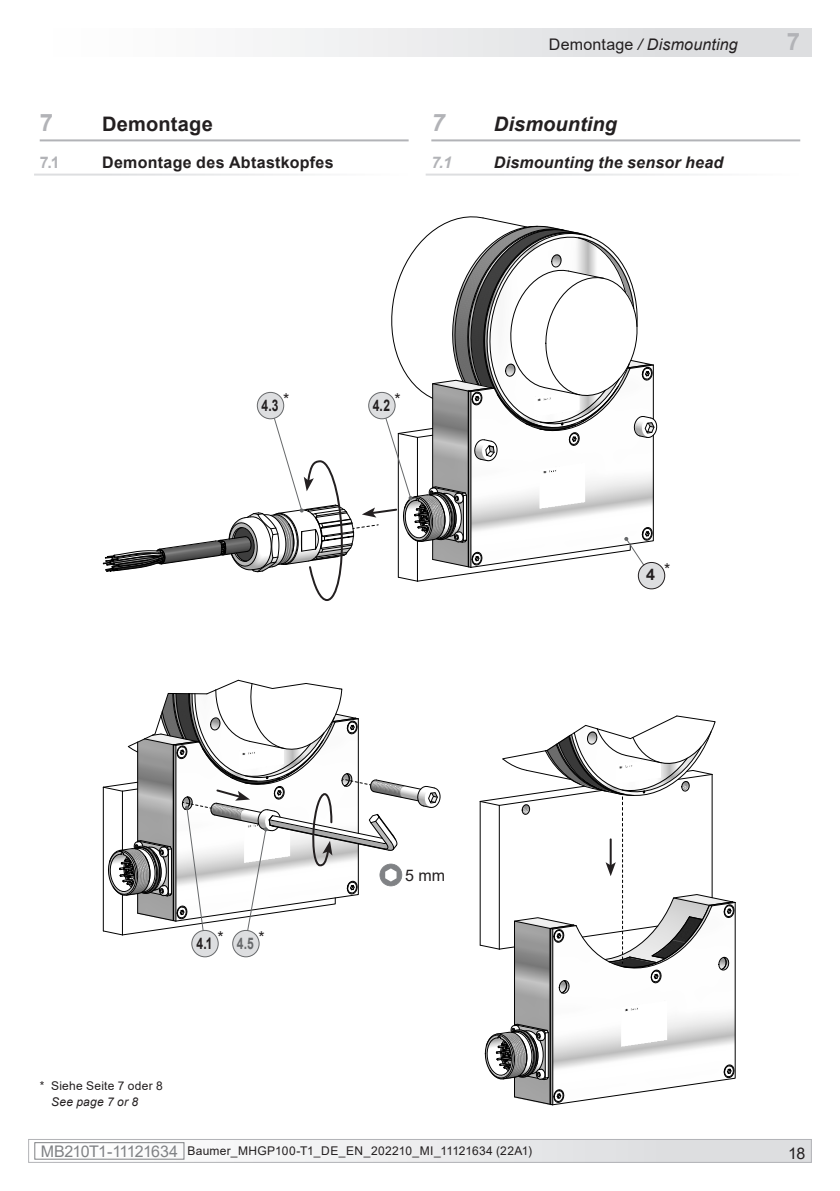
<style>
.page{position:relative;width:840px;height:1191px;background:#fff}
.page>*{position:absolute;margin:0;border:0;box-sizing:border-box;transform-origin:0 0}
.MB-Leiste_oben_recht{font:700 24px "Arial";color:#b2b3b7}
.Kapitel_1_DE{font:700 24px "Arial";color:#b2b3b7}
.Kapitel_1_EN{font:italic 700 24px "Arial";color:#b2b3b7}
.Kapitel_1_EN-2{font:italic 700 20px "Arial";letter-spacing:.005em;color:#231f20}
.Kapitel_1_DE-2{font:700 20px "Arial";letter-spacing:.01em;color:#231f20}
.Kapitel_1-1_DE{font:700 16px "Arial";letter-spacing:.02em;color:#231f20}
.Kapitel_1-1_EN{font:italic 700 16px "Arial";letter-spacing:.01em;color:#231f20}
.MB-Leiste_oben_recht-2{font:italic 16px "Arial";letter-spacing:.01em;color:#231f20}
.DE_links{font:16px "Arial";letter-spacing:.01em;color:#231f20}
.Bezugszahl_Inhalt_mi{font:700 16px "Arial";color:#231f20;scale:.75 1}
.Kapitel_1-1_DE-2{font:700 16px "Arial";color:#b2b3b7}
.Kapitel_1-1_EN-2{font:italic 700 16px "Arial";color:#b2b3b7}
.Bezugszahl_Option_mi{font:700 16px "Arial";color:#67696b;scale:.75 1}
.Bezugszahl_Inhalt{font:700 16px "Arial";color:#231f20}
.t1{font:12px/16px "Arial";letter-spacing:.02em;color:#231f20}
.s1{font-style:normal}
.s2{font-style:italic}
.s3{font-size:16px;color:#808285}
</style>
<div class="page">
<div style="left:29px;top:1139px;width:781px;height:23px;background:linear-gradient(to right,#f9f9f9,#dbdcdf)"></div>
<div style="left:35px;top:1142px;width:149px;height:17px;border:1px solid #808285"></div>
<div style="left:28px;top:1139px;width:783px;height:23px;border:1px solid #b2b3b7"></div>
<div style="left:28px;top:28px;width:783px;height:29px;background:linear-gradient(to right,#fff,#d8d9dc)"></div>
<hr style="left:40px;top:139px;width:368px;height:2px;background:#b2b3b7">
<hr style="left:431px;top:139px;width:368px;height:2px;background:#b2b3b7">
<svg style="left:479px;top:715px;width:256px;height:390px"></svg>
<div style="left:638px;top:562px;width:26px;height:27px;background:#dddee0;border-radius:50%"></div>
<div style="left:637px;top:562px;width:28px;height:27px;border:1px solid #231f20;border-radius:50%"></div>
<div style="left:192px;top:930px;width:26px;height:26px;background:#dddee0;border-radius:50%"></div>
<div style="left:191px;top:930px;width:27px;height:27px;border:1px solid #67696b;border-radius:50%"></div>
<div style="left:232px;top:930px;width:27px;height:26px;background:#dddee0;border-radius:50%"></div>
<div style="left:232px;top:930px;width:27px;height:27px;border:1px solid #67696b;border-radius:50%"></div>
<svg style="left:103px;top:217px;width:553px;height:384px"></svg>
<svg style="left:103px;top:680px;width:337px;height:266px"></svg>
<p class="Kapitel_1_DE" style="left:40px;top:106px;width:15px">7</p>
<p class="Kapitel_1_DE-2" style="left:102px;top:110px;width:112px">Demontage</p>
<p class="Kapitel_1-1_DE-2" style="left:40px;top:151px;width:22px">7.1</p>
<p class="Kapitel_1-1_DE" style="left:102px;top:151px;width:233px">Demontage des Abtastkopfes</p>
<h3 class="DE_links" style="left:593px;top:33px;width:65px">Montage</h3>
<p class="MB-Leiste_oben_recht" style="left:786px;top:24px;width:15px">47</p>
<p class="MB-Leiste_oben_recht-2" style="left:548px;top:34px;width:190px"><span class="s1">Demontage</span> / Dism/ Mounting</p>
<p class="Kapitel_1_EN" style="left:431px;top:106px;width:15px">7</p>
<p class="Kapitel_1_EN-2" style="left:493px;top:110px;width:125px">Dismounting</p>
<p class="Kapitel_1-1_EN-2" style="left:431px;top:152px;width:22px">7.1</p>
<p class="Kapitel_1-1_EN" style="left:493px;top:152px;width:231px">Dismounting the sensor head</p>
<p class="DE_links" style="left:283px;top:388px;width:8px">*</p>
<p class="DE_links" style="left:394px;top:388px;width:8px">*</p>
<p class="Bezugszahl_Inhalt_mi" style="left:261px;top:394px;width:24px">4.3</p>
<p class="Bezugszahl_Inhalt_mi" style="left:372px;top:394px;width:25px">4.2</p>
<p class="Bezugszahl_Inhalt" style="left:645px;top:563px;width:10px">4</p>
<p class="DE_links" style="left:663px;top:558px;width:8px">*</p>
<p class="DE_links" style="left:217px;top:926px;width:8px">*</p>
<p class="Bezugszahl_Inhalt_mi" style="left:196px;top:932px;width:23px">4.1</p>
<p class="DE_links" style="left:258px;top:926px;width:8px">*</p>
<p class="Bezugszahl_Option_mi" style="left:237px;top:932px;width:24px">4.5</p>
<p class="t1" style="left:51px;top:1077px;width:113px;text-indent:-11px">* Siehe Seite 7 oder 8<br><span class="s2">See page 7 or 8</span></p>
<p class="DE_links" style="left:405px;top:864px;width:42px">5 mm</p>
<p class="t1" style="left:41px;top:1143px;width:492px"><span class="s3">MB210T1 - 11121634</span> Baumer_MHGP100-T1_DE_EN_202210_MI_11121634 (22A1)</p>
<h3 class="DE_links" style="left:787px;top:1142px;width:19px">18</h3>
</div>
